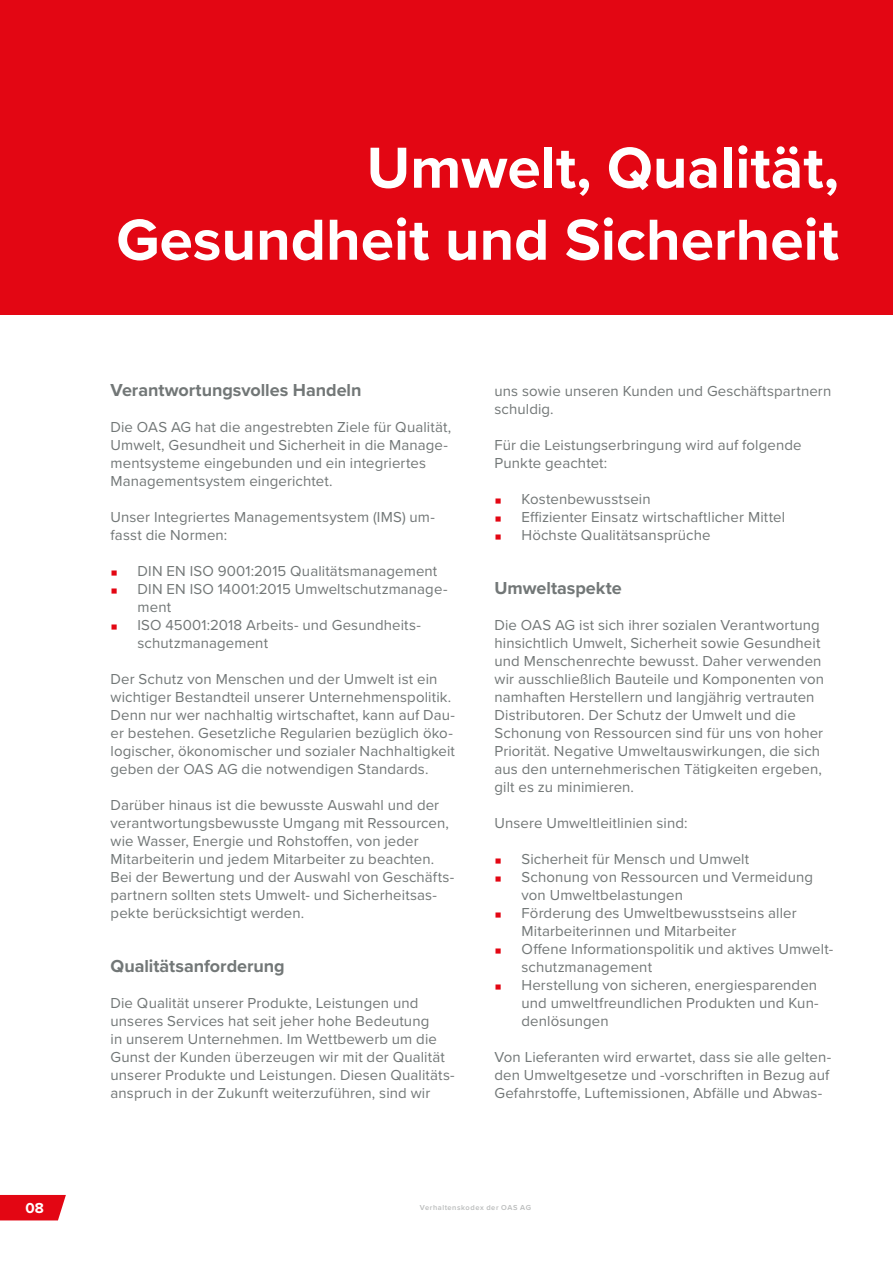
<style>
.page{position:relative;width:893px;height:1263px;background:#fff}
.page>*{position:absolute;margin:0;border:0;box-sizing:border-box;transform-origin:0 0}
.t1{font:700 60px/72px "Proxima Nova";color:#fff;text-align:right}
.t2{font:700 18px "Proxima Nova";color:#727777}
.t3{font:15px/18px "Proxima Nova";letter-spacing:.005em;color:#727777}
.t4{font:700 15px "Proxima Nova";color:#fff}
.t5{font:9px "Cambria";color:#e30613}
.t6{font:600 7.5px "Proxima Nova";letter-spacing:.07em;color:#b9bbbb}
</style>
<div class="page">
<div style="left:0;top:1195px;width:66px;height:25px;background:#e30613"></div>
<div style="left:0;top:0;width:893px;height:315px;background:#e30613"></div>
<h1 class="t1" style="left:116px;top:130px;width:724px">Umwelt, Qualität,<br>Gesundheit und Sicherheit</h1>
<p class="t2" style="left:111px;top:377px;width:252px">Verantwortungsvolles Handeln</p>
<p class="t3" style="left:111px;top:417px;width:342px">Die OAS AG hat die angestrebten Ziele für Qualität, Umwelt, Gesundheit und Sicherheit in die Manage&shy;mentsysteme eingebunden und ein integriertes Managementsystem eingerichtet.</p>
<p class="t3" style="left:111px;top:507px;width:326px">Unser Integriertes Managementsystem (IMS) um&shy;fasst die Normen:</p>
<p class="t5" style="left:111px;top:568px;width:9px">◼</p>
<p class="t3" style="left:138px;top:561px;width:301px">DIN EN ISO 9001:2015 Qualitätsmanagement</p>
<p class="t5" style="left:111px;top:586px;width:9px">◼</p>
<p class="t3" style="left:138px;top:579px;width:311px">DIN EN ISO 14001:2015 Umweltschutzmanage&shy;ment</p>
<p class="t5" style="left:111px;top:622px;width:9px">◼</p>
<p class="t3" style="left:138px;top:615px;width:285px">ISO 45001:2018 Arbeits- und Gesundheits&shy;schutzmanagement</p>
<p class="t3" style="left:111px;top:669px;width:346px">Der Schutz von Menschen und der Umwelt ist ein wichtiger Bestandteil unserer Unternehmenspolitik.<br>Denn nur wer nachhaltig wirtschaftet, kann auf Dau&shy;er bestehen. Gesetzliche Regularien bezüglich öko&shy;logischer, ökonomischer und sozialer Nachhaltigkeit geben der OAS AG die notwendigen Standards.</p>
<p class="t3" style="left:111px;top:795px;width:345px">Darüber hinaus ist die bewusste Auswahl und der verantwortungsbewusste Umgang mit Ressourcen, wie Wasser, Energie und Rohstoffen, von jeder Mitarbeiterin und jedem Mitarbeiter zu beachten.<br>Bei der Bewertung und der Auswahl von Geschäfts&shy;partnern sollten stets Umwelt- und Sicherheitsas&shy;pekte berücksichtigt werden.</p>
<p class="t2" style="left:111px;top:953px;width:176px">Qualitätsanforderung</p>
<p class="t3" style="left:111px;top:993px;width:346px">Die Qualität unserer Produkte, Leistungen und unseres Services hat seit jeher hohe Bedeutung<br>in unserem Unternehmen. Im Wettbewerb um die Gunst der Kunden überzeugen wir mit der Qualität unserer Produkte und Leistungen. Diesen Qualitäts&shy;anspruch in der Zukunft weiterzuführen, sind wir</p>
<p class="t3" style="left:495px;top:381px;width:338px">uns sowie unseren Kunden und Geschäftspartnern schuldig.</p>
<p class="t3" style="left:495px;top:435px;width:309px">Für die Leistungserbringung wird auf folgende<br>Punkte geachtet:</p>
<p class="t5" style="left:495px;top:496px;width:9px">◼</p>
<p class="t3" style="left:522px;top:489px;width:131px">Kostenbewusstsein</p>
<p class="t5" style="left:495px;top:514px;width:9px">◼</p>
<p class="t3" style="left:522px;top:507px;width:265px">Effizienter Einsatz wirtschaftlicher Mittel</p>
<p class="t5" style="left:495px;top:532px;width:9px">◼</p>
<p class="t3" style="left:522px;top:525px;width:191px">Höchste Qualitätsansprüche</p>
<p class="t2" style="left:495px;top:575px;width:129px">Umweltaspekte</p>
<p class="t3" style="left:495px;top:615px;width:331px">Die OAS AG ist sich ihrer sozialen Verantwortung hinsichtlich Umwelt, Sicherheit sowie Gesundheit und Menschenrechte bewusst. Daher verwenden wir ausschließlich Bauteile und Komponenten von namhaften Herstellern und langjährig vertrauten Distributoren. Der Schutz der Umwelt und die Schonung von Ressourcen sind für uns von hoher Priorität. Negative Umweltauswirkungen, die sich aus den unternehmerischen Tätigkeiten ergeben, gilt es zu minimieren.</p>
<p class="t3" style="left:495px;top:813px;width:194px">Unsere Umweltleitlinien sind:</p>
<p class="t5" style="left:495px;top:856px;width:9px">◼</p>
<p class="t3" style="left:522px;top:849px;width:229px">Sicherheit für Mensch und Umwelt</p>
<p class="t5" style="left:495px;top:874px;width:9px">◼</p>
<p class="t3" style="left:522px;top:867px;width:293px">Schonung von Ressourcen und Vermeidung von Umweltbelastungen</p>
<p class="t5" style="left:495px;top:910px;width:9px">◼</p>
<p class="t3" style="left:522px;top:903px;width:277px">Förderung des Umweltbewusstseins aller<br>Mitarbeiterinnen und Mitarbeiter</p>
<p class="t5" style="left:495px;top:946px;width:9px">◼</p>
<p class="t3" style="left:522px;top:939px;width:313px">Offene Informationspolitik und aktives Umwelt&shy;schutzmanagement</p>
<p class="t5" style="left:495px;top:982px;width:9px">◼</p>
<p class="t3" style="left:522px;top:975px;width:299px;text-align:justify">Herstellung von sicheren, energiesparenden und umweltfreundlichen Produkten und Kun&shy;denlösungen</p>
<p class="t3" style="left:495px;top:1047px;width:338px;text-align:justify">Von Lieferanten wird erwartet, dass sie alle gelten&shy;den Umweltgesetze und -vorschriften in Bezug auf Gefahrstoffe, Luftemissionen, Abfälle und Abwas-</p>
<p class="t4" style="left:26px;top:1196px;width:20px">08</p>
<p class="t6" style="left:420px;top:1202px;width:113px">Verhaltenskodex der OAS AG</p>
</div>
